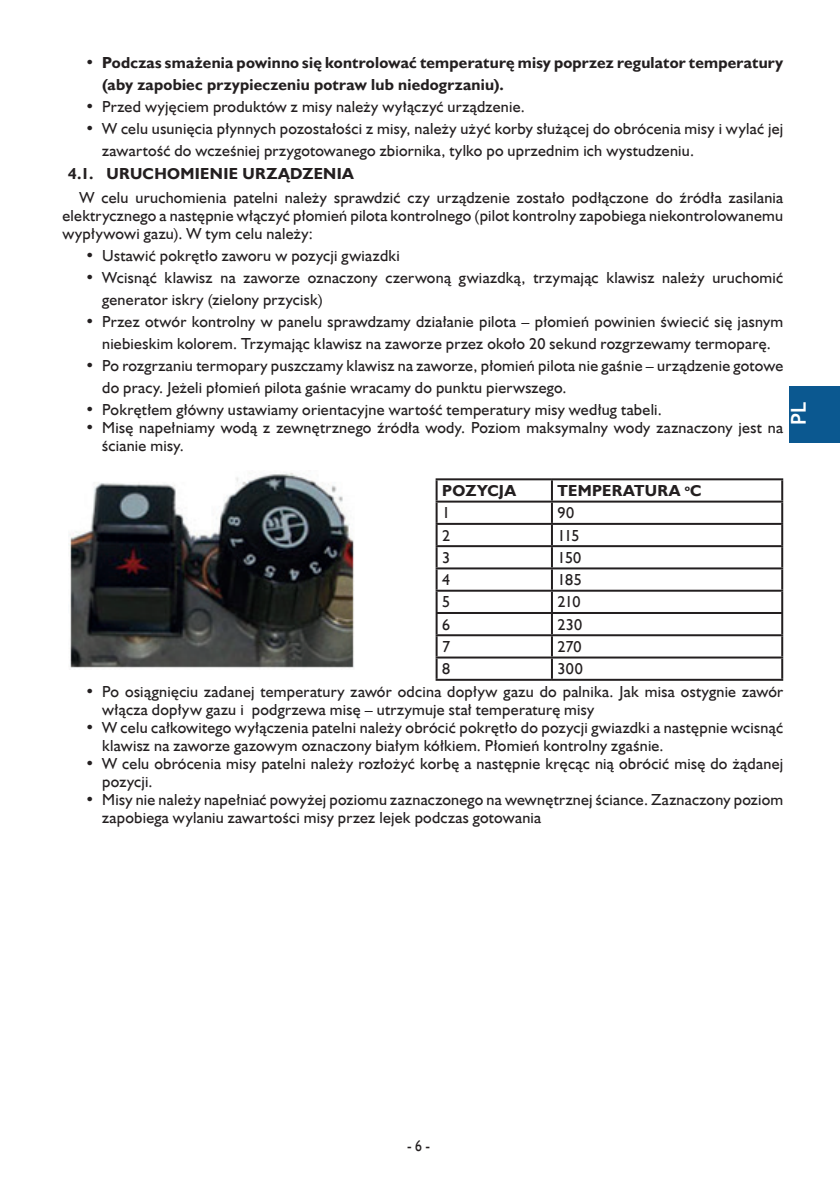
<style>
.page{position:relative;width:840px;height:1191px;background:#fff}
.page>*{position:absolute;margin:0;border:0;box-sizing:border-box;transform-origin:0 0}
.t1{font:700 20.6px "Trebuchet MS";color:#fff}
.t2{font:16px/18px "Humanst 521 EU";letter-spacing:.015em;color:#231f20}
.t3{font:700 16px/22px "Humanst 521 EU";letter-spacing:.015em;color:#231f20}
.t4{font:16px "Humanst 521 EU";letter-spacing:.015em;color:#231f20;scale:.86 1}
.s1{font-weight:700}
</style>
<div class="page">
<div style="left:788px;top:386px;width:51px;height:56px;background:#0b5890"></div>
<img style="left:68px;top:472px;width:286px;height:196px">
<hr style="left:435px;top:478px;width:116px;height:2px;background:#231f20">
<hr style="left:435px;top:480px;width:2px;height:20px;background:#231f20">
<hr style="left:551px;top:478px;width:231px;height:2px;background:#231f20">
<hr style="left:550px;top:480px;width:2px;height:20px;background:#231f20">
<hr style="left:780px;top:480px;width:2px;height:20px;background:#231f20">
<hr style="left:435px;top:500px;width:116px;height:2px;background:#231f20">
<hr style="left:435px;top:502px;width:2px;height:21px;background:#231f20">
<hr style="left:551px;top:500px;width:231px;height:2px;background:#231f20">
<hr style="left:550px;top:502px;width:2px;height:21px;background:#231f20">
<hr style="left:780px;top:502px;width:2px;height:21px;background:#231f20">
<hr style="left:435px;top:523px;width:116px;height:2px;background:#231f20">
<hr style="left:435px;top:525px;width:2px;height:20px;background:#231f20">
<hr style="left:551px;top:523px;width:231px;height:2px;background:#231f20">
<hr style="left:550px;top:525px;width:2px;height:20px;background:#231f20">
<hr style="left:780px;top:525px;width:2px;height:20px;background:#231f20">
<hr style="left:435px;top:545px;width:116px;height:2px;background:#231f20">
<hr style="left:435px;top:547px;width:2px;height:20px;background:#231f20">
<hr style="left:551px;top:545px;width:231px;height:2px;background:#231f20">
<hr style="left:550px;top:547px;width:2px;height:20px;background:#231f20">
<hr style="left:780px;top:547px;width:2px;height:20px;background:#231f20">
<hr style="left:435px;top:567px;width:116px;height:2px;background:#231f20">
<hr style="left:435px;top:569px;width:2px;height:20px;background:#231f20">
<hr style="left:551px;top:567px;width:231px;height:2px;background:#231f20">
<hr style="left:550px;top:569px;width:2px;height:20px;background:#231f20">
<hr style="left:780px;top:569px;width:2px;height:20px;background:#231f20">
<hr style="left:435px;top:589px;width:116px;height:2px;background:#231f20">
<hr style="left:435px;top:591px;width:2px;height:21px;background:#231f20">
<hr style="left:551px;top:589px;width:231px;height:2px;background:#231f20">
<hr style="left:550px;top:591px;width:2px;height:21px;background:#231f20">
<hr style="left:780px;top:591px;width:2px;height:21px;background:#231f20">
<hr style="left:435px;top:612px;width:116px;height:2px;background:#231f20">
<hr style="left:435px;top:614px;width:2px;height:20px;background:#231f20">
<hr style="left:551px;top:612px;width:231px;height:2px;background:#231f20">
<hr style="left:550px;top:614px;width:2px;height:20px;background:#231f20">
<hr style="left:780px;top:614px;width:2px;height:20px;background:#231f20">
<hr style="left:435px;top:634px;width:116px;height:2px;background:#231f20">
<hr style="left:435px;top:636px;width:2px;height:20px;background:#231f20">
<hr style="left:551px;top:634px;width:231px;height:2px;background:#231f20">
<hr style="left:550px;top:636px;width:2px;height:20px;background:#231f20">
<hr style="left:780px;top:636px;width:2px;height:20px;background:#231f20">
<hr style="left:435px;top:656px;width:116px;height:2px;background:#231f20">
<hr style="left:435px;top:658px;width:2px;height:21px;background:#231f20">
<hr style="left:551px;top:656px;width:231px;height:2px;background:#231f20">
<hr style="left:550px;top:658px;width:2px;height:21px;background:#231f20">
<hr style="left:780px;top:658px;width:2px;height:21px;background:#231f20">
<hr style="left:435px;top:679px;width:116px;height:2px;background:#231f20">
<hr style="left:551px;top:679px;width:231px;height:2px;background:#231f20">
<p class="t3" style="left:102px;top:51px;width:682px;text-indent:-17px">• Podczas smażenia powinno się kontrolować temperaturę misy poprzez regulator temperatury (aby zapobiec przypieczeniu potraw lub niedogrzaniu).</p>
<p class="t2" style="left:85px;top:97px;width:441px"><span class="s1">•</span> Przed wyjęciem produktów z misy należy wyłączyć urządzenie.</p>
<p class="t2" style="left:102px;top:117px;width:682px;line-height:22px;text-indent:-17px"><span class="s1">•</span> W celu usunięcia płynnych pozostałości z misy, należy użyć korby służącej do obrócenia misy i wylać jej zawartość do wcześniej przygotowanego zbiornika, tylko po uprzednim ich wystudzeniu.</p>
<p class="t3" style="left:68px;top:163px;width:287px">4.1. URUCHOMIENIE URZĄDZENIA</p>
<p class="t2" style="left:62px;top:188px;width:722px;text-align:justify;text-indent:17px">W celu uruchomienia patelni należy sprawdzić czy urządzenie zostało podłączone do źródła zasilania elektrycznego a następnie włączyć płomień pilota kontrolnego (pilot kontrolny zapobiega niekontrolowanemu wypływowi gazu). W tym celu należy:</p>
<p class="t2" style="left:85px;top:246px;width:316px"><span class="s1">•</span> Ustawić pokrętło zaworu w pozycji gwiazdki</p>
<p class="t2" style="left:102px;top:266px;width:682px;line-height:22px;text-indent:-17px"><span class="s1">•</span> Wcisnąć klawisz na zaworze oznaczony czerwoną gwiazdką, trzymając klawisz należy uruchomić generator iskry (zielony przycisk)</p>
<p class="t2" style="left:85px;top:310px;width:699px;line-height:22px;text-align:center"><span class="s1">•</span> Przez otwór kontrolny w panelu sprawdzamy działanie pilota – płomień powinien świecić się jasnym niebieskim kolorem. Trzymając klawisz na zaworze przez około 20 sekund rozgrzewamy termoparę.</p>
<p class="t2" style="left:102px;top:354px;width:682px;line-height:22px;text-indent:-17px"><span class="s1">•</span> Po rozgrzaniu termopary puszczamy klawisz na zaworze, płomień pilota nie gaśnie – urządzenie gotowe do pracy. Jeżeli płomień pilota gaśnie wracamy do punktu pierwszego.</p>
<p class="t2" style="left:85px;top:400px;width:578px"><span class="s1">•</span> Pokrętłem główny ustawiamy orientacyjne wartość temperatury misy według tabeli.</p>
<p class="t2" style="left:102px;top:418px;width:682px;text-indent:-17px"><span class="s1">•</span> Misę napełniamy wodą z zewnętrznego źródła wody. Poziom maksymalny wody zaznaczony jest na ścianie misy.</p>
<p class="t3" style="left:442px;top:479px;width:75px">POZYCJA</p>
<p class="t3" style="left:557px;top:479px;width:145px">TEMPERATURA <sup>o</sup>C</p>
<p class="t2" style="left:442px;top:504px;width:10px">1</p>
<p class="t2" style="left:557px;top:504px;width:18px">90</p>
<p class="t2" style="left:442px;top:526px;width:10px">2</p>
<p class="t2" style="left:557px;top:526px;width:24px">115</p>
<p class="t2" style="left:442px;top:548px;width:10px">3</p>
<p class="t2" style="left:557px;top:548px;width:25px">150</p>
<p class="t2" style="left:442px;top:570px;width:10px">4</p>
<p class="t2" style="left:557px;top:570px;width:26px">185</p>
<p class="t2" style="left:442px;top:593px;width:10px">5</p>
<p class="t2" style="left:557px;top:593px;width:25px">210</p>
<p class="t2" style="left:442px;top:615px;width:10px">6</p>
<p class="t2" style="left:557px;top:615px;width:26px">230</p>
<p class="t2" style="left:442px;top:637px;width:10px">7</p>
<p class="t2" style="left:557px;top:637px;width:25px">270</p>
<p class="t2" style="left:442px;top:659px;width:10px">8</p>
<p class="t2" style="left:557px;top:659px;width:27px">300</p>
<p class="t2" style="left:102px;top:682px;width:682px;text-indent:-17px"><span class="s1">•</span> Po osiągnięciu zadanej temperatury zawór odcina dopływ gazu do palnika. Jak misa ostygnie zawór włącza dopływ gazu i podgrzewa misę – utrzymuje stał temperaturę misy</p>
<p class="t2" style="left:102px;top:718px;width:682px;text-indent:-17px"><span class="s1">•</span> W celu całkowitego wyłączenia patelni należy obrócić pokrętło do pozycji gwiazdki a następnie wcisnąć klawisz na zaworze gazowym oznaczony białym kółkiem. Płomień kontrolny zgaśnie.</p>
<p class="t2" style="left:102px;top:754px;width:682px;text-indent:-17px"><span class="s1">•</span> W celu obrócenia misy patelni należy rozłożyć korbę a następnie kręcąc nią obrócić misę do żądanej pozycji.</p>
<p class="t2" style="left:102px;top:790px;width:682px;text-indent:-17px"><span class="s1">•</span> Misy nie należy napełniać powyżej poziomu zaznaczonego na wewnętrznej ściance. Zaznaczony poziom zapobiega wylaniu zawartości misy przez lejek podczas gotowania</p>
<p class="t1" style="left:785px;top:425px;width:25px;rotate:-90deg">PL</p>
<p class="t4" style="left:407px;top:1135px;width:28px">- 6 -</p>
</div>
